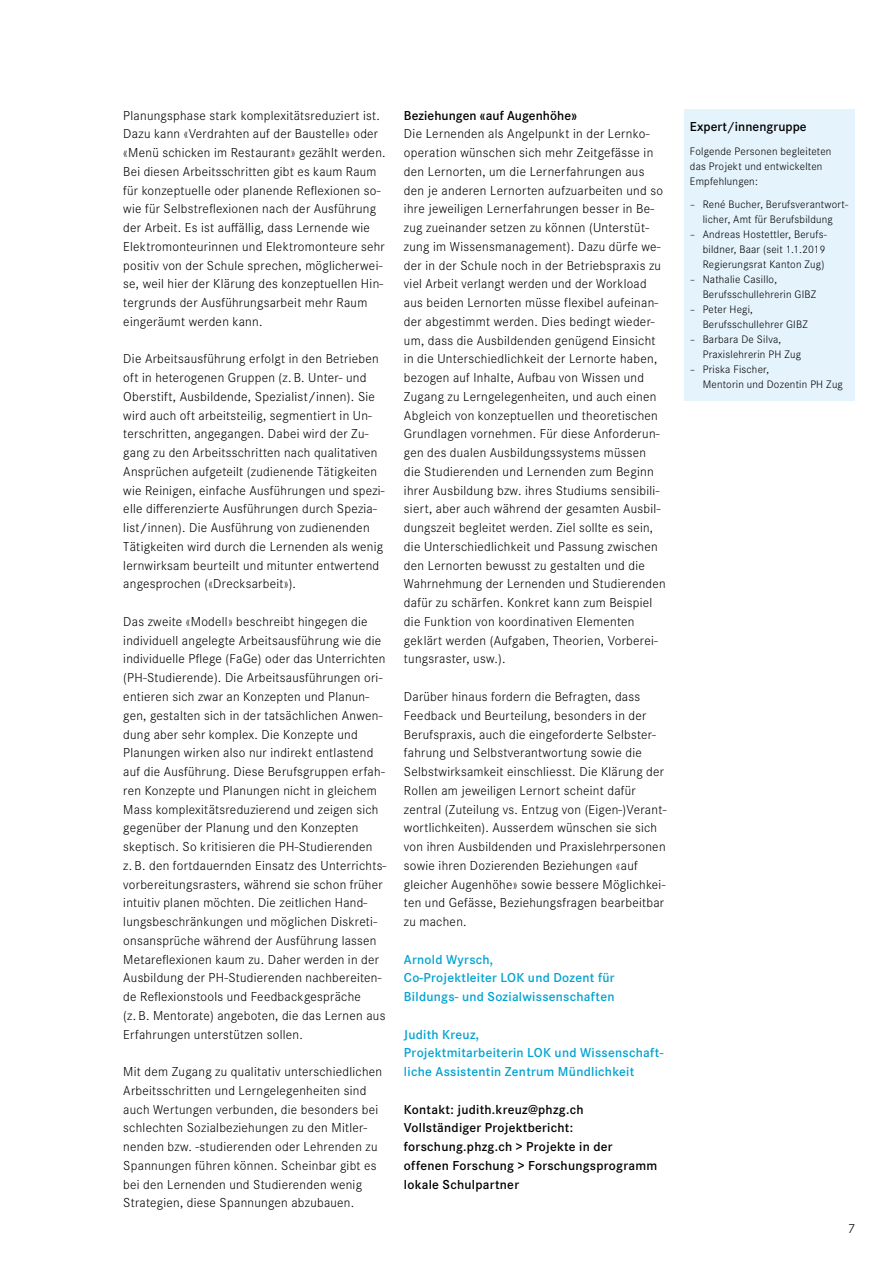
<style>
.page{position:relative;width:893px;height:1263px;background:#fff}
.page>*{position:absolute;margin:0;border:0;box-sizing:border-box;transform-origin:0 0}
.t1{font:300 13.5px/18.8px "Corporate S";letter-spacing:.02em;color:#000}
.t2{font:600 13.5px/18.8px "Corporate S";letter-spacing:.02em;color:#000}
.t3{font:600 13.5px/18.8px "Corporate S";letter-spacing:.02em;color:#00a3d3}
.t4{font:300 11.25px/15px "Corporate S";letter-spacing:.02em;color:#000}
</style>
<div class="page">
<div style="left:685px;top:109px;width:170px;height:292px;background:#e4f3fc"></div>
<p class="t1" style="left:123px;top:105px;width:264px">Planungsphase stark komplexitätsreduziert ist.<br>Dazu kann «Verdrahten auf der Baustelle» oder «Menü schicken im Restaurant» gezählt werden.<br>Bei diesen Arbeitsschritten gibt es kaum Raum für konzeptuelle oder planende Reflexionen so&shy;wie für Selbstreflexionen nach der Ausführung der Arbeit. Es ist auffällig, dass Lernende wie Elektromonteurinnen und Elektromonteure sehr positiv von der Schule sprechen, möglicherwei&shy;se, weil hier der Klärung des konzeptuellen Hin&shy;tergrunds der Ausführungsarbeit mehr Raum eingeräumt werden kann.</p>
<p class="t1" style="left:123px;top:349px;width:263px">Die Arbeitsausführung erfolgt in den Betrieben oft in heterogenen Gruppen (z. B. Unter- und Oberstift, Ausbildende, Spezialist/innen). Sie wird auch oft arbeitsteilig, segmentiert in Un&shy;terschritten, angegangen. Dabei wird der Zu&shy;gang zu den Arbeitsschritten nach qualitativen Ansprüchen aufgeteilt (zudienende Tätigkeiten wie Reinigen, einfache Ausführungen und spezi&shy;elle differenzierte Ausführungen durch Spezia&shy;list/innen). Die Ausführung von zudienenden Tätigkeiten wird durch die Lernenden als wenig lernwirksam beurteilt und mitunter entwertend angesprochen («Drecksarbeit»).</p>
<p class="t1" style="left:123px;top:612px;width:265px">Das zweite «Modell» beschreibt hingegen die individuell angelegte Arbeitsausführung wie die individuelle Pflege (FaGe) oder das Unterrichten (PH-Studierende). Die Arbeitsausführungen ori&shy;entieren sich zwar an Konzepten und Planun&shy;gen, gestalten sich in der tatsächlichen Anwen&shy;dung aber sehr komplex. Die Konzepte und Planungen wirken also nur indirekt entlastend auf die Ausführung. Diese Berufsgruppen erfah&shy;ren Konzepte und Planungen nicht in gleichem Mass komplexitätsreduzierend und zeigen sich gegenüber der Planung und den Konzepten skeptisch. So kritisieren die PH-Studierenden<br>z. B. den fortdauernden Einsatz des Unterrichts&shy;vorbereitungsrasters, während sie schon früher intuitiv planen möchten. Die zeitlichen Hand&shy;lungsbeschränkungen und möglichen Diskreti&shy;onsansprüche während der Ausführung lassen Metareflexionen kaum zu. Daher werden in der Ausbildung der PH-Studierenden nachbereiten&shy;de Reflexionstools und Feedbackgespräche<br>(z. B. Mentorate) angeboten, die das Lernen aus Erfahrungen unterstützen sollen.</p>
<p class="t1" style="left:123px;top:1062px;width:260px">Mit dem Zugang zu qualitativ unterschiedlichen Arbeitsschritten und Lerngelegenheiten sind auch Wertungen verbunden, die besonders bei schlechten Sozialbeziehungen zu den Mitler&shy;nenden bzw. -studierenden oder Lehrenden zu Spannungen führen können. Scheinbar gibt es bei den Lernenden und Studierenden wenig Strategien, diese Spannungen abzubauen.</p>
<p class="t2" style="left:404px;top:105px;width:175px">Beziehungen «auf Augenhöhe»</p>
<p class="t1" style="left:404px;top:124px;width:263px">Die Lernenden als Angelpunkt in der Lernko&shy;operation wünschen sich mehr Zeitgefässe in den Lernorten, um die Lernerfahrungen aus den je anderen Lernorten aufzuarbeiten und so ihre jeweiligen Lernerfahrungen besser in Be&shy;zug zueinander setzen zu können (Unterstüt&shy;zung im Wissensmanagement). Dazu dürfe we&shy;der in der Schule noch in der Betriebspraxis zu viel Arbeit verlangt werden und der Workload aus beiden Lernorten müsse flexibel aufeinan&shy;der abgestimmt werden. Dies bedingt wieder&shy;um, dass die Ausbildenden genügend Einsicht in die Unterschiedlichkeit der Lernorte haben, bezogen auf Inhalte, Aufbau von Wissen und Zugang zu Lerngelegenheiten, und auch einen Abgleich von konzeptuellen und theoretischen Grundlagen vornehmen. Für diese Anforderun&shy;gen des dualen Ausbildungssystems müssen die Studierenden und Lernenden zum Beginn ihrer Ausbildung bzw. ihres Studiums sensibili&shy;siert, aber auch während der gesamten Ausbil&shy;dungszeit begleitet werden. Ziel sollte es sein, die Unterschiedlichkeit und Passung zwischen den Lernorten bewusst zu gestalten und die Wahrnehmung der Lernenden und Studierenden dafür zu schärfen. Konkret kann zum Beispiel die Funktion von koordinativen Elementen geklärt werden (Aufgaben, Theorien, Vorberei&shy;tungsraster, usw.).</p>
<p class="t1" style="left:404px;top:687px;width:264px">Darüber hinaus fordern die Befragten, dass Feedback und Beurteilung, besonders in der Berufspraxis, auch die eingeforderte Selbster&shy;fahrung und Selbstverantwortung sowie die Selbstwirksamkeit einschliesst. Die Klärung der Rollen am jeweiligen Lernort scheint dafür zentral (Zuteilung vs. Entzug von (Eigen-)Verant&shy;wortlichkeiten). Ausserdem wünschen sie sich von ihren Ausbildenden und Praxislehrpersonen sowie ihren Dozierenden Beziehungen «auf gleicher Augenhöhe» sowie bessere Möglichkei&shy;ten und Gefässe, Beziehungsfragen bearbeitbar zu machen.</p>
<p class="t3" style="left:404px;top:949px;width:212px">Arnold Wyrsch,<br>Co-Projektleiter LOK und Dozent für<br>Bildungs- und Sozialwissenschaften</p>
<p class="t3" style="left:404px;top:1024px;width:261px">Judith Kreuz,<br>Projektmitarbeiterin LOK und Wissenschaft&shy;liche Assistentin Zentrum Mündlichkeit</p>
<p class="t2" style="left:404px;top:1099px;width:255px">Kontakt: judith.kreuz@phzg.ch Vollständiger Projektbericht: forschung.phzg.ch &gt; Projekte in der offenen Forschung &gt; Forschungsprogramm lokale Schulpartner</p>
<p class="t2" style="left:690px;top:117px;width:118px">Expert/innengruppe</p>
<p class="t4" style="left:690px;top:143px;width:143px">Folgende Personen begleiteten das Projekt und entwickelten<br>Empfehlungen:</p>
<p class="t4" style="left:690px;top:196px;width:160px;text-align:center">– René Bucher, Berufsverantwort&shy;licher, Amt für Berufsbildung</p>
<p class="t4" style="left:703px;top:226px;width:126px;text-align:justify;text-indent:-13px">– Andreas Hostettler, Berufs&shy;bildner, Baar (seit 1.1.2019<br>Regierungsrat Kanton Zug)</p>
<p class="t4" style="left:703px;top:271px;width:115px;text-indent:-13px">– Nathalie Casillo,<br>Berufsschullehrerin GIBZ</p>
<p class="t4" style="left:703px;top:301px;width:107px;text-indent:-13px">– Peter Hegi,<br>Berufsschullehrer GIBZ</p>
<p class="t4" style="left:703px;top:331px;width:100px;text-indent:-13px">– Barbara De Silva,<br>Praxislehrerin PH Zug</p>
<p class="t4" style="left:703px;top:361px;width:142px;text-indent:-13px">– Priska Fischer,<br>Mentorin und Dozentin PH Zug</p>
<p class="t1" style="left:848px;top:1219px;width:9px">7</p>
</div>
